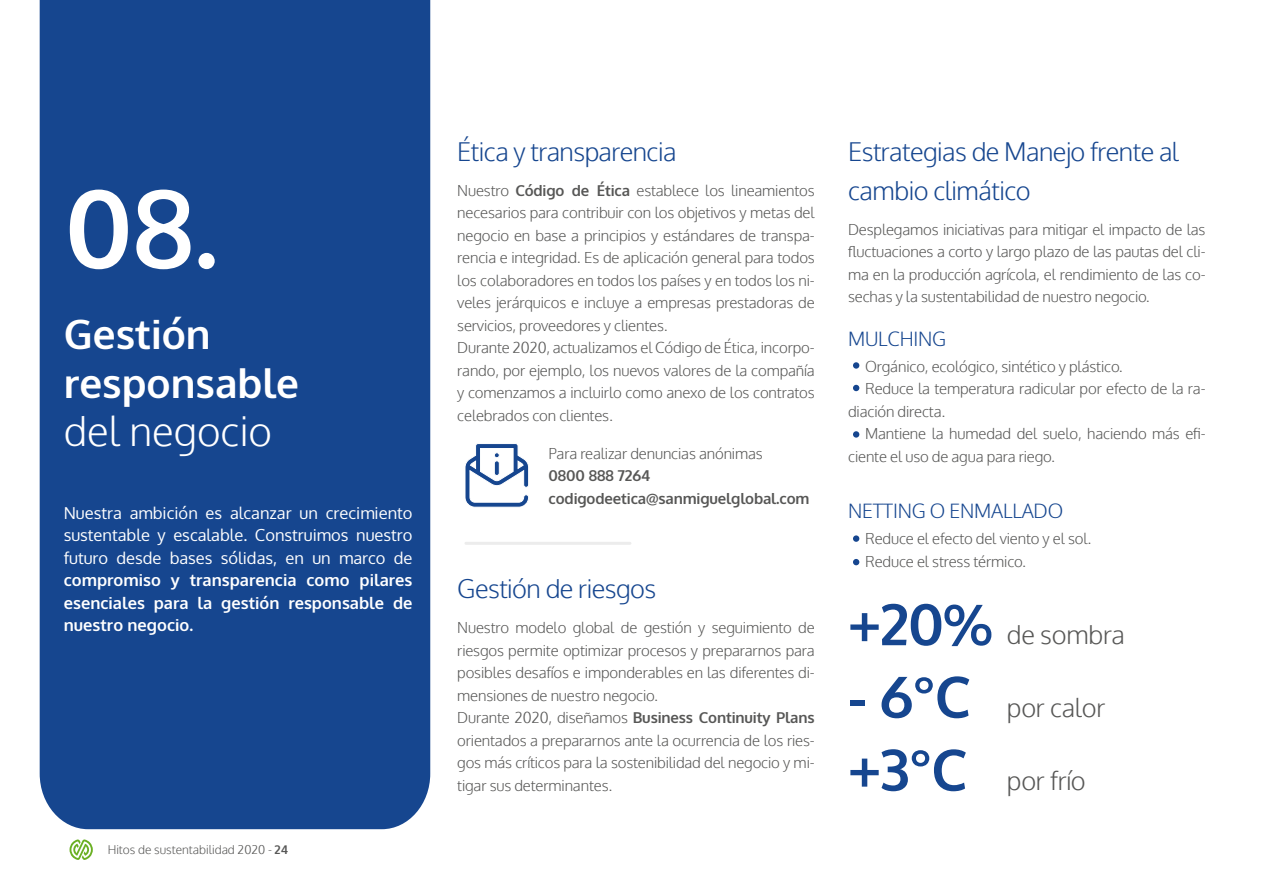
<style>
.page{position:relative;width:1263px;height:893px;background:#fff}
.page>*{position:absolute;margin:0;border:0;box-sizing:border-box;transform-origin:0 0}
.t1{font:700 108px "Oxygen";color:#fff}
.t2{font:700 57px/72.9px "Oxygen";color:#16468f}
.t3{font:700 40.5px/48.6px "Oxygen";color:#fff}
.t4{font:300 40.5px "Oxygen";color:#fff}
.t5{font:300 25.5px/39px "Oxygen";letter-spacing:-.02em;color:#16468f}
.t6{font:300 25.5px "Oxygen";letter-spacing:-.01em;color:#575756}
.t7{font:300 19.5px "Oxygen";letter-spacing:-.01em;color:#16468f}
.t8{font:16.5px/22.5px "Oxygen";color:#fff;text-align:justify}
.t9{font:700 16.5px/22.5px "Oxygen";color:#fff;text-align:justify}
.t10{font:300 15px/22.5px "Oxygen";letter-spacing:-.01em;color:#575756}
.t11{font:700 15px/22.5px "Oxygen";letter-spacing:-.01em;color:#575756}
.t12{font:300 12px "Oxygen";color:#575756}
.s1{font-weight:700}
</style>
<div class="page">
<svg style="left:70px;top:839px;width:23px;height:21px"></svg>
<div style="left:40px;top:0;width:390px;height:829px;background:#16468f"></div>
<svg style="left:465px;top:443px;width:64px;height:65px"></svg>
<hr style="left:466px;top:542px;width:164px;height:3px;background:#ececec">
<div style="left:853px;top:362px;width:6px;height:7px;background:#16468f;border-radius:50%"></div>
<svg style="left:853px;top:385px;width:6px;height:6px"></svg>
<div style="left:853px;top:431px;width:6px;height:7px;background:#16468f;border-radius:50%"></div>
<div style="left:853px;top:535px;width:6px;height:7px;background:#16468f;border-radius:50%"></div>
<svg style="left:853px;top:559px;width:6px;height:6px"></svg>
<h1 class="t1" style="left:65px;top:161px;width:156px">08.</h1>
<h3 class="t3" style="left:64px;top:311px;width:237px">Gestión responsable</h3>
<h3 class="t4" style="left:64px;top:406px;width:210px">del negocio</h3>
<p class="t8" style="left:64px;top:502px;width:350px">Nuestra ambición es alcanzar un crecimiento sustentable y escalable. Construimos nuestro futuro desde bases sólidas, en un marco de</p>
<p class="t9" style="left:64px;top:569px;width:350px">compromiso y transparencia como pilares esenciales para la gestión responsable de nuestro negocio.</p>
<p class="t12" style="left:108px;top:842px;width:182px">Hitos de sustentabilidad 2020 - <span class="s1">24</span></p>
<h3 class="t5" style="left:457px;top:133px;width:221px">Ética y transparencia</h3>
<p class="t10" style="left:457px;top:179px;width:359px">Nuestro <span class="s1">Código de Ética</span> establece los lineamientos necesarios para contribuir con los objetivos y metas del negocio en base a principios y estándares de transpa&shy;rencia e integridad. Es de aplicación general para todos los colaboradores en todos los países y en todos los ni&shy;veles jerárquicos e incluye a empresas prestadoras de servicios, proveedores y clientes.<br>Durante 2020, actualizamos el Código de Ética, incorpo&shy;rando, por ejemplo, los nuevos valores de la compañía y comenzamos a incluirlo como anexo de los contratos celebrados con clientes.</p>
<p class="t10" style="left:549px;top:443px;width:216px">Para realizar denuncias anónimas</p>
<p class="t11" style="left:549px;top:465px;width:262px">0800 888 7264 codigodeetica@sanmiguelglobal.com</p>
<h3 class="t5" style="left:457px;top:571px;width:200px">Gestión de riesgos</h3>
<p class="t10" style="left:457px;top:617px;width:359px">Nuestro modelo global de gestión y seguimiento de riesgos permite optimizar procesos y prepararnos para posibles desafíos e imponderables en las diferentes di&shy;mensiones de nuestro negocio.<br>Durante 2020, diseñamos <span class="s1">Business Continuity Plans </span>orientados a prepararnos ante la ocurrencia de los ries&shy;gos más críticos para la sostenibilidad del negocio y mi&shy;tigar sus determinantes.</p>
<h3 class="t5" style="left:848px;top:133px;width:333px">Estrategias de Manejo frente al cambio climático</h3>
<p class="t10" style="left:848px;top:218px;width:359px;text-align:justify">Desplegamos iniciativas para mitigar el impacto de las fluctuaciones a corto y largo plazo de las pautas del cli&shy;ma en la producción agrícola, el rendimiento de las co&shy;sechas y la sustentabilidad de nuestro negocio.</p>
<h3 class="t7" style="left:848px;top:326px;width:100px">MULCHING</h3>
<p class="t10" style="left:865px;top:356px;width:259px">Orgánico, ecológico, sintético y plástico.</p>
<p class="t10" style="left:865px;top:378px;width:342px">Reduce la temperatura radicular por efecto de la ra-</p>
<p class="t10" style="left:848px;top:401px;width:99px">diación directa.</p>
<p class="t10" style="left:865px;top:423px;width:342px">Mantiene la humedad del suelo, haciendo más efi-</p>
<p class="t10" style="left:848px;top:446px;width:208px">ciente el uso de agua para riego.</p>
<h3 class="t7" style="left:848px;top:499px;width:217px">NETTING O ENMALLADO</h3>
<p class="t10" style="left:865px;top:528px;width:228px">Reduce el efecto del viento y el sol.<br>Reduce el stress térmico.</p>
<h2 class="t2" style="left:848px;top:590px;width:146px">+20%</h2>
<h2 class="t2" style="left:848px;top:662px;width:124px">- 6°C +3°C</h2>
<h3 class="t6" style="left:1007px;top:619px;width:120px">de sombra</h3>
<h3 class="t6" style="left:1007px;top:692px;width:100px">por calor</h3>
<h3 class="t6" style="left:1007px;top:765px;width:80px">por frío</h3>
</div>
